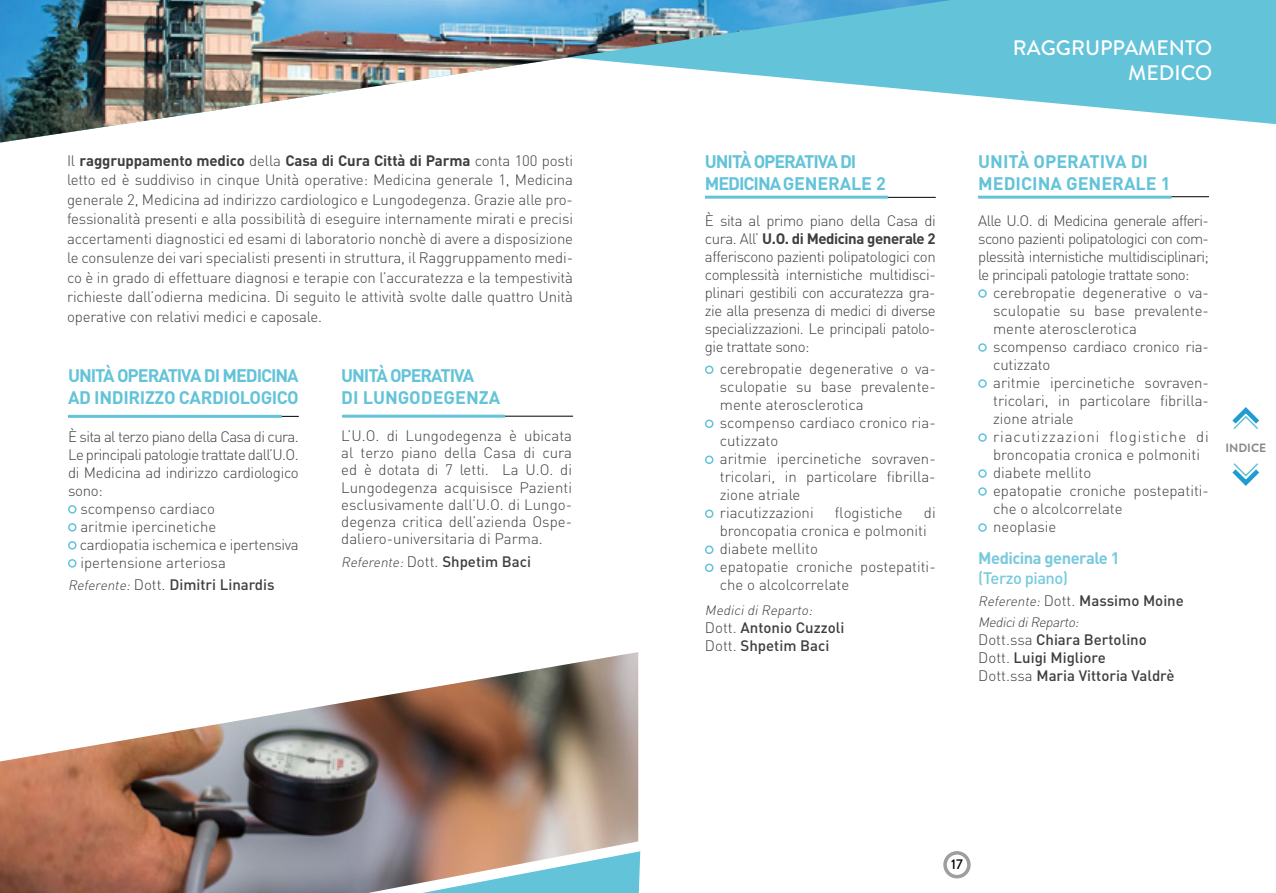
<style>
.page{position:relative;width:1276px;height:893px;background:#fff}
.page>*{position:absolute;margin:0;border:0;box-sizing:border-box;transform-origin:0 0}
.t1{font:500 21px/25.2px "Hv D Trial Brandon Grotesque";color:#fff;text-align:right}
.t2{font:700 18px/21.6px "DIN Pro";letter-spacing:-.055em;color:#63c3d9}
.t3{font:700 18px/21.6px "DIN Pro";letter-spacing:-.06em;color:#63c3d9}
.t4{font:700 18px/21.6px "DIN Pro";color:#63c3d9}
.t5{font:700 18px/21.6px "DIN Pro";letter-spacing:-.02em;color:#63c3d9}
.t6{font:700 16.5px "DIN Pro";letter-spacing:-.03em;color:#79cadd}
.t7{font:500 16.5px "DIN Pro";letter-spacing:-.03em;color:#79cadd}
.t8{font:300 15px/18px "DIN Pro";color:#3e3d40;text-align:justify}
.t9{font:500 15px/18px "DIN Pro";color:#3e3d40}
.t10{font:300 15px "DIN Pro";letter-spacing:-.04em;color:#3e3d40}
.t11{font:300 15px "DIN Pro";letter-spacing:-.02em;color:#3e3d40}
.t12{font:500 14.1px "Hv D Trial Brandon Grotesque";color:#000}
.t13{font:italic 300 13.5px "DIN Pro";color:#3e3d40}
.t14{font:700 12px "Hv D Trial Brandon Grotesque";color:#87888a}
.s1{font-weight:700}
.s2{font-weight:300;font-style:italic;font-size:13.5px}
.s3{font-weight:300}
</style>
<div class="page">
<svg style="left:1232px;top:463px;width:28px;height:23px"></svg>
<svg style="left:1232px;top:407px;width:28px;height:22px"></svg>
<div style="left:943px;top:851px;width:27px;height:27px;border:4px solid #9c9e9f;border-radius:50%"></div>
<hr style="left:978px;top:196px;width:231px;height:1px;background:#000">
<svg style="left:951px;top:0;width:325px;height:124px;fill:#63c3d9"></svg>
<img style="left:0;top:0;width:951px;height:143px">
<img style="left:0;top:652px;width:638px;height:241px">
<svg style="left:368px;top:841px;width:273px;height:52px"></svg>
<hr style="left:68px;top:416px;width:231px;height:1px;background:#000">
<hr style="left:68px;top:415px;width:214px;height:3px;background:#63c3d9">
<div style="left:68px;top:505px;width:9px;height:9px;border:2px solid #63c3d9;border-radius:50%"></div>
<div style="left:68px;top:523px;width:9px;height:9px;border:2px solid #63c3d9;border-radius:50%"></div>
<div style="left:68px;top:541px;width:9px;height:9px;border:2px solid #63c3d9;border-radius:50%"></div>
<div style="left:68px;top:559px;width:9px;height:9px;border:2px solid #63c3d9;border-radius:50%"></div>
<hr style="left:342px;top:416px;width:231px;height:1px;background:#000">
<hr style="left:342px;top:415px;width:163px;height:3px;background:#63c3d9">
<div style="left:705px;top:366px;width:8px;height:8px;border:2px solid #63c3d9;border-radius:50%"></div>
<div style="left:705px;top:420px;width:8px;height:8px;border:2px solid #63c3d9;border-radius:50%"></div>
<div style="left:705px;top:456px;width:8px;height:8px;border:2px solid #63c3d9;border-radius:50%"></div>
<div style="left:705px;top:510px;width:8px;height:8px;border:2px solid #63c3d9;border-radius:50%"></div>
<div style="left:705px;top:546px;width:8px;height:8px;border:2px solid #63c3d9;border-radius:50%"></div>
<div style="left:705px;top:564px;width:8px;height:8px;border:2px solid #63c3d9;border-radius:50%"></div>
<div style="left:978px;top:289px;width:8px;height:9px;border:2px solid #63c3d9;border-radius:50%"></div>
<div style="left:978px;top:343px;width:8px;height:9px;border:2px solid #63c3d9;border-radius:50%"></div>
<div style="left:978px;top:379px;width:8px;height:9px;border:2px solid #63c3d9;border-radius:50%"></div>
<div style="left:978px;top:433px;width:8px;height:9px;border:2px solid #63c3d9;border-radius:50%"></div>
<div style="left:978px;top:469px;width:8px;height:9px;border:2px solid #63c3d9;border-radius:50%"></div>
<div style="left:978px;top:487px;width:8px;height:9px;border:2px solid #63c3d9;border-radius:50%"></div>
<div style="left:978px;top:523px;width:8px;height:9px;border:2px solid #63c3d9;border-radius:50%"></div>
<hr style="left:705px;top:197px;width:230px;height:1px;background:#000">
<hr style="left:705px;top:196px;width:183px;height:3px;background:#63c3d9">
<hr style="left:978px;top:196px;width:193px;height:3px;background:#63c3d9">
<p class="t8" style="left:67px;top:150px;width:507px;line-height:19.5px">Il <span class="s1">raggruppamento medico</span> della <span class="s1">Casa di Cura Città di Parma</span> conta 100 posti letto ed è suddiviso in cinque Unità operative: Medicina generale 1, Medicina generale 2, Medicina ad indirizzo cardiologico e Lungodegenza. Grazie alle pro&shy;fessionalità presenti e alla possibilità di eseguire internamente mirati e precisi accertamenti diagnostici ed esami di laboratorio nonchè di avere a disposizione le consulenze dei vari specialisti presenti in struttura, il Raggruppamento medi&shy;co è in grado di effettuare diagnosi e terapie con l’accuratezza e la tempestività richieste dall’odierna medicina. Di seguito le attività svolte dalle quattro Unità operative con relativi medici e caposale.</p>
<p class="t3" style="left:705px;top:150px;width:182px">UNITÀ OPERATIVA DI<br>MEDICINA GENERALE 2</p>
<p class="t8" style="left:705px;top:211px;width:232px">È sita al primo piano della Casa di cura. All’ <span class="s1">U.O. di Medicina generale 2 </span>afferiscono pazienti polipatologici con complessità internistiche multidisci&shy;plinari gestibili con accuratezza gra&shy;zie alla presenza di medici di diverse specializzazioni. Le principali patolo&shy;gie trattate sono:</p>
<p class="t8" style="left:720px;top:359px;width:217px;text-align:left">cerebropatie degenerative o va&shy;sculopatie su base prevalente&shy;mente aterosclerotica scompenso cardiaco cronico ria&shy;cutizzato<br>aritmie ipercinetiche sovraven&shy;tricolari, in particolare fibrilla&shy;zione atriale<br>riacutizzazioni</p>
<p class="t2" style="left:68px;top:364px;width:232px">UNITÀ OPERATIVA DI MEDICINA<br>AD INDIRIZZO CARDIOLOGICO</p>
<p class="t10" style="left:68px;top:426px;width:232px">È sita al terzo piano della Casa di cura.</p>
<p class="t10" style="left:68px;top:444px;width:232px">Le principali patologie trattate dall’U.O.</p>
<p class="t11" style="left:68px;top:462px;width:232px">di Medicina ad indirizzo cardiologico</p>
<p class="t8" style="left:68px;top:481px;width:36px">sono:</p>
<p class="t8" style="left:80px;top:499px;width:136px">scompenso cardiaco</p>
<p class="t8" style="left:80px;top:517px;width:137px">aritmie ipercinetiche</p>
<p class="t11" style="left:80px;top:534px;width:220px">cardiopatia ischemica e ipertensiva</p>
<p class="t8" style="left:80px;top:553px;width:147px">ipertensione arteriosa</p>
<p class="t9" style="left:68px;top:575px;width:208px"><span class="s2">Referente:</span><span class="s3">Dott.</span> Dimitri Linardis</p>
<p class="t5" style="left:341px;top:364px;width:160px">UNITÀ OPERATIVA<br>DI LUNGODEGENZA</p>
<p class="t8" style="left:341px;top:426px;width:232px;line-height:17.2px">L’U.O. di Lungodegenza è ubicata al terzo piano della Casa di cura ed è dotata di 7 letti. La U.O. di Lungodegenza acquisisce Pazienti esclusivamente dall’U.O. di Lungo&shy;degenza critica dell’azienda Ospe&shy;daliero-universitaria di Parma.</p>
<p class="t9" style="left:341px;top:552px;width:191px"><span class="s2">Referente:</span><span class="s3">Dott.</span> Shpetim Baci</p>
<p class="t8" style="left:720px;top:503px;width:217px;text-align:left;text-indent:204px">di broncopatia cronica e polmoniti diabete mellito<br>epatopatie croniche postepatiti&shy;che o alcolcorrelate</p>
<p class="t13" style="left:705px;top:601px;width:112px">MedicidiReparto:</p>
<p class="t9" style="left:705px;top:618px;width:141px"><span class="s3">Dott.</span> Antonio Cuzzoli<br><span class="s3">Dott.</span> Shpetim Baci</p>
<p class="t8" style="left:835px;top:503px;width:69px">flogistiche</p>
<h1 class="t1" style="left:1013px;top:35px;width:201px">RAGGRUPPAMENTO<br>MEDICO</h1>
<p class="t4" style="left:978px;top:150px;width:194px">UNITÀ OPERATIVA DI<br>MEDICINA GENERALE 1</p>
<p class="t8" style="left:978px;top:211px;width:232px">Alle U.O. di Medicina generale afferi&shy;scono pazienti polipatologici con com&shy;plessità internistiche multidisciplinari; le principali patologie trattate sono:</p>
<p class="t8" style="left:993px;top:283px;width:217px;text-align:left">cerebropatie degenerative o va&shy;sculopatie su base prevalente&shy;mente aterosclerotica scompenso cardiaco cronico ria&shy;cutizzato<br>aritmie ipercinetiche sovraven&shy;tricolari, in particolare fibrilla&shy;zione atriale<br>riacutizzazioni flogistiche di broncopatia cronica e polmoniti diabete mellito<br>epatopatie croniche postepatiti&shy;che o alcolcorrelate<br>neoplasie</p>
<p class="t6" style="left:978px;top:547px;width:143px">Medicina generale 1</p>
<p class="t7" style="left:978px;top:567px;width:91px">(Terzo piano)</p>
<p class="t9" style="left:978px;top:591px;width:207px"><span class="s2">Referente:</span><span class="s3">Dott.</span> Massimo Moine</p>
<p class="t13" style="left:978px;top:613px;width:105px">MedicidiReparto:</p>
<p class="t9" style="left:978px;top:630px;width:198px"><span class="s3">Dott.ssa</span> Chiara Bertolino<br><span class="s3">Dott.</span> Luigi Migliore<br><span class="s3">Dott.ssa</span> Maria Vittoria Valdrè</p>
<p class="t14" style="left:1225px;top:439px;width:42px">INDICE</p>
<p class="t12" style="left:951px;top:855px;width:13px">17</p>
</div>
